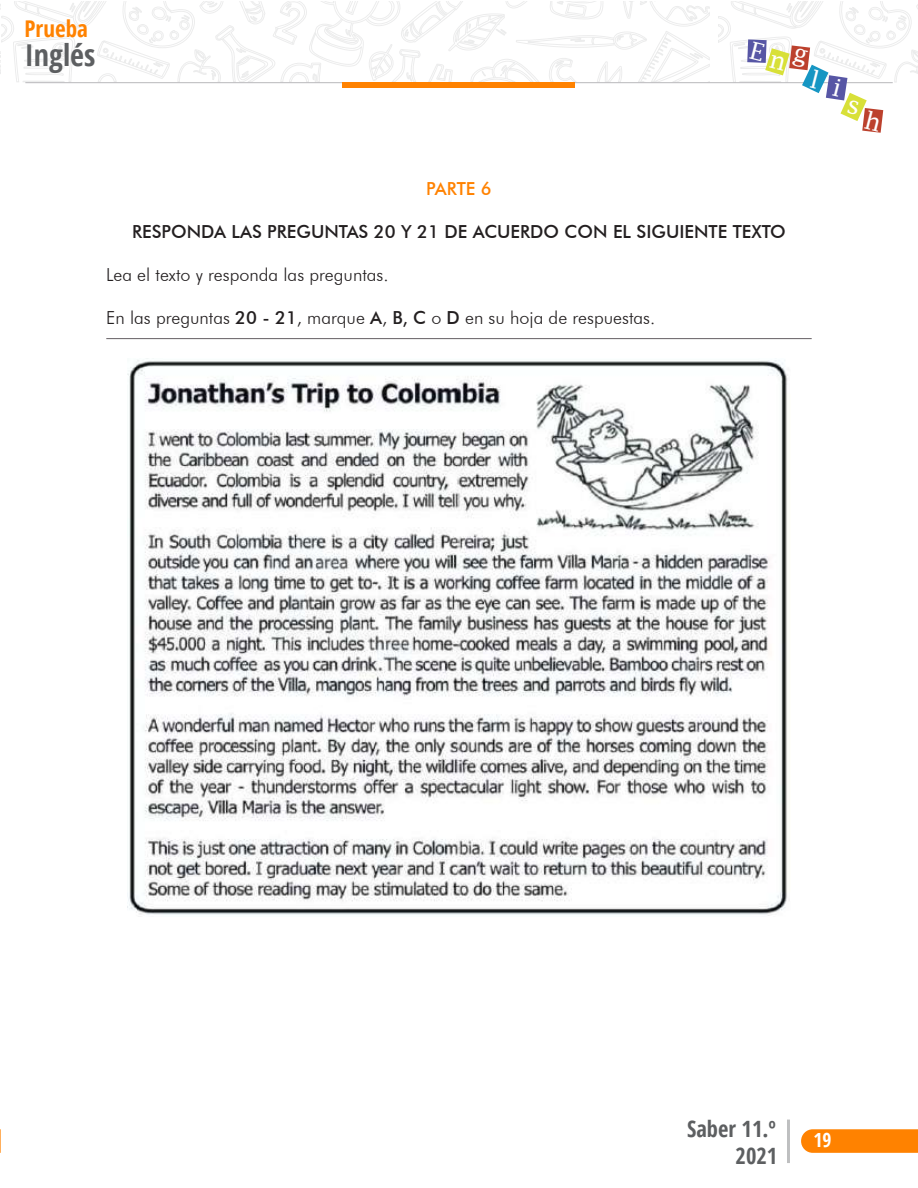
<style>
.page{position:relative;width:918px;height:1188px;background:#fff}
.page>*{position:absolute;margin:0;border:0;box-sizing:border-box;transform-origin:0 0}
.t1{font:700 condensed 30.15px "Open Sans";color:#5d5f61}
.t2{font:700 condensed 23.1px "Open Sans";color:#ff8200}
.t3{font:700 condensed 22.5px/27px "Open Sans";color:#5d5f61;text-align:right}
.t4{font:700 condensed 19.5px "Open Sans";color:#fff}
.t5{font:300 18px "Futura BT";color:#231f20}
.t6{font:500 18px "Futura BT";color:#231f20}
.t7{font:500 18px "Futura BT";color:#ff8200}
.s1{font-weight:500}
</style>
<div class="page">
<svg style="left:801px;top:1129px;width:117px;height:24px;background:#ff870a"></svg>
<hr style="left:25px;top:82px;width:868px;height:1px;background:#b9b8bb">
<div style="left:343px;top:83px;width:232px;height:5px;background:#ff8200"></div>
<hr style="left:787px;top:1120px;width:3px;height:43px;background:#5d5f61">
<svg style="left:0;top:1129px;width:1px;height:24px"></svg>
<svg style="left:0;top:1px;width:710px;height:81px"></svg>
<hr style="left:106px;top:338px;width:706px;height:1px;background:#655f64">
<img style="left:128px;top:360px;width:660px;height:556px">
<svg style="left:718px;top:1px;width:200px;height:132px"></svg>
<p class="t2" style="left:25px;top:12px;width:65px">Prueba</p>
<h1 class="t1" style="left:25px;top:34px;width:72px">Inglés</h1>
<p class="t7" style="left:426px;top:177px;width:67px">PARTE 6</p>
<p class="t6" style="left:132px;top:221px;width:655px">RESPONDA LAS PREGUNTAS 20 Y 21 DE ACUERDO CON EL SIGUIENTE TEXTO</p>
<p class="t5" style="left:106px;top:264px;width:284px">Lea el texto y responda las preguntas.</p>
<p class="t5" style="left:106px;top:307px;width:551px">En las preguntas <span class="s1">20 - 21</span>, marque <span class="s1">A</span>, <span class="s1">B, C</span> o <span class="s1">D</span> en su hoja de respuestas.</p>
<p class="t3" style="left:687px;top:1115px;width:92px">Saber 11.º<br>2021</p>
<p class="t4" style="left:813px;top:1127px;width:20px">19</p>
</div>
